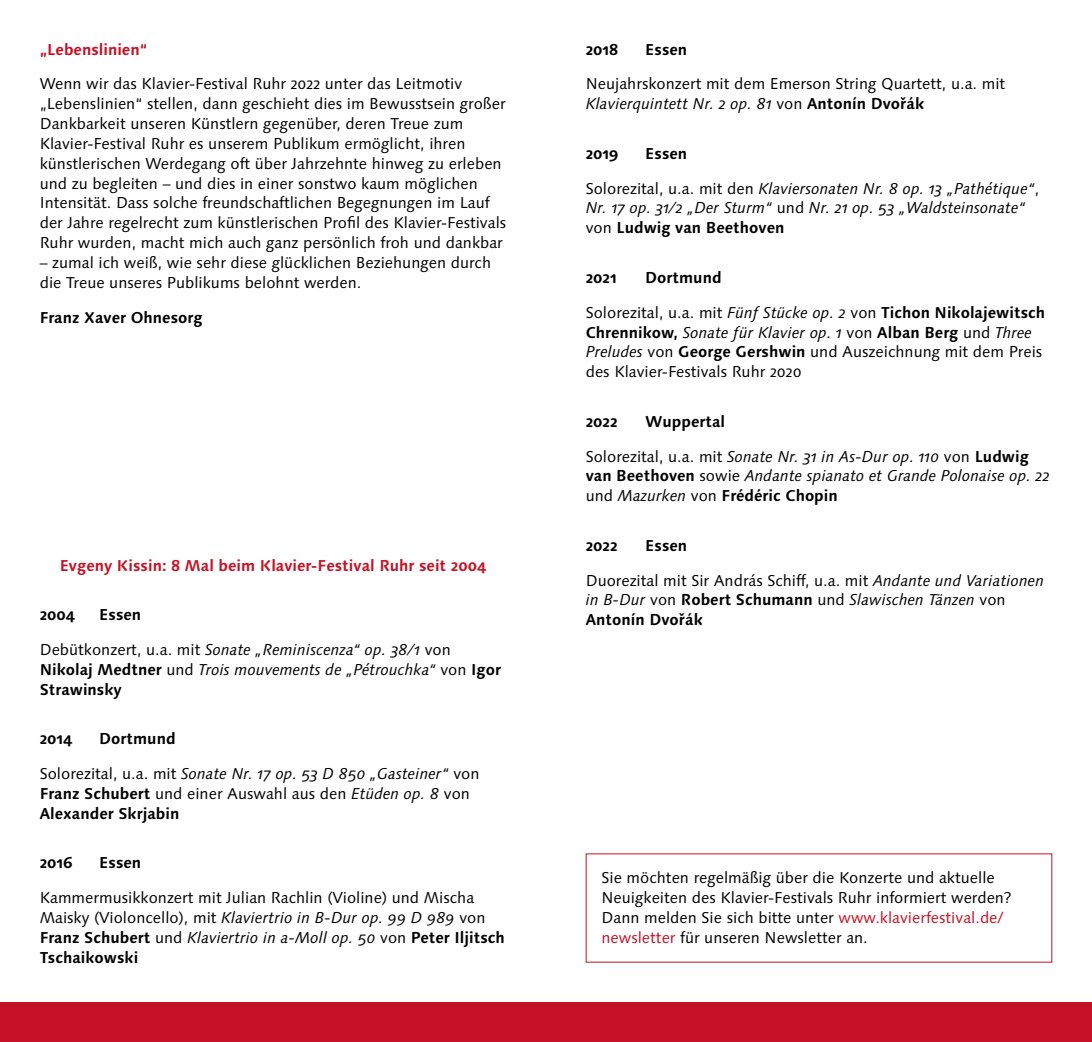
<style>
.page{position:relative;width:1092px;height:1042px;background:#fff}
.page>*{position:absolute;margin:0;border:0;box-sizing:border-box;transform-origin:0 0}
.t1{font:15.75px/19.8px "Linotype Syntax Os F";color:#000}
.t2{font:italic 15.75px/19.8px "Linotype Syntax Os F";color:#000}
.t3{font:700 15.75px "Linotype Syntax Os F";color:#000}
.t4{font:700 15.75px "Linotype Syntax Os F";color:#c51226}
.s1{font-style:normal}
.s2{font-weight:700;font-style:normal}
.s3{font-style:italic}
.s4{font-weight:700}
.s5{color:#c51226}
</style>
<div class="page">
<div style="left:546px;top:1002px;width:545px;height:40px;background:#c51226"></div>
<div style="left:0;top:1002px;width:546px;height:40px;background:#c51226"></div>
<p class="t4" style="left:40px;top:39px;width:109px">„Lebenslinien“</p>
<p class="t1" style="left:40px;top:74px;width:468px">Wenn wir das Klavier-Festival Ruhr 2022 unter das Leitmotiv „Lebenslinien“ stellen, dann geschieht dies im Bewusstsein großer Dankbarkeit unseren Künstlern gegenüber, deren Treue zum Klavier-Festival Ruhr es unserem Publikum ermöglicht, ihren künstlerischen Werdegang oft über Jahrzehnte hinweg zu erleben und zu begleiten – und dies in einer sonstwo kaum möglichen Intensität. Dass solche freundschaftlichen Begegnungen im Lauf der Jahre regelrecht zum künstlerischen Profil des Klavier-Festivals Ruhr wurden, macht mich auch ganz persönlich froh und dankbar</p>
<p class="t1" style="left:40px;top:253px;width:453px">– zumal ich weiß, wie sehr diese glücklichen Beziehungen durch die Treue unseres Publikums belohnt werden.</p>
<p class="t3" style="left:40px;top:307px;width:164px">Franz Xaver Ohnesorg</p>
<p class="t4" style="left:60px;top:555px;width:428px">Evgeny Kissin: 8 Mal beim Klavier-Festival Ruhr seit 2004</p>
<p class="t3" style="left:40px;top:605px;width:37px">2004</p>
<p class="t3" style="left:99px;top:605px;width:44px">Essen</p>
<p class="t2" style="left:40px;top:640px;width:463px"><span class="s1">Debütkonzert, u.a. mit</span> Sonate „Reminiscenza“ op. 38/1 <span class="s1">von<br></span><span class="s2">Nikolaj Medtner</span> <span class="s1">und</span> Trois mouvements de „Pétrouchka“ <span class="s1">von</span> <span class="s2">Igor<br>Strawinsky</span></p>
<p class="t3" style="left:40px;top:729px;width:34px">2014</p>
<p class="t3" style="left:99px;top:729px;width:78px">Dortmund</p>
<p class="t1" style="left:40px;top:764px;width:441px">Solorezital, u.a. mit <span class="s3">Sonate Nr. 17 op. 53 D 850 „Gasteiner“</span> von<br><span class="s4">Franz Schubert</span> und einer Auswahl aus den <span class="s3">Etüden op. 8</span> von<br><span class="s4">Alexander Skrjabin</span></p>
<p class="t3" style="left:40px;top:853px;width:34px">2016</p>
<p class="t3" style="left:99px;top:853px;width:44px">Essen</p>
<p class="t1" style="left:40px;top:888px;width:466px">Kammermusikkonzert mit Julian Rachlin (Violine) und Mischa Maisky (Violoncello), mit <span class="s3">Klaviertrio in B-Dur op. 99 D 989</span> von <span class="s4">Franz Schubert</span> und <span class="s3">Klaviertrio in a-Moll op. 50</span> von <span class="s4">Peter Iljitsch Tschaikowski</span></p>
<p class="t3" style="left:585px;top:39px;width:34px">2018</p>
<p class="t3" style="left:645px;top:39px;width:44px">Essen</p>
<p class="t1" style="left:585px;top:74px;width:421px">Neujahrskonzert mit dem Emerson String Quartett, u.a. mit<br><span class="s3">Klavierquintett Nr. 2 op. 81</span> von <span class="s4">Antonín Dvorˇák</span></p>
<p class="t3" style="left:585px;top:144px;width:34px">2019</p>
<p class="t3" style="left:645px;top:144px;width:44px">Essen</p>
<p class="t2" style="left:585px;top:178px;width:455px"><span class="s1">Solorezital, u.a. mit den</span> Klaviersonaten Nr. 8 op. 13 „Pathétique“<span class="s1">,<br></span>Nr. 17 op. 31/2 „Der Sturm“ <span class="s1">und</span> Nr. 21 op. 53 „Waldsteinsonate“ <span class="s1">von</span> <span class="s2">Ludwig van Beethoven</span></p>
<p class="t3" style="left:585px;top:268px;width:33px">2021</p>
<p class="t3" style="left:645px;top:268px;width:78px">Dortmund</p>
<p class="t1" style="left:585px;top:302px;width:461px">Solorezital, u.a. mit <span class="s3">Fünf Stücke op. 2</span> von <span class="s4">Tichon Nikolajewitsch Chrennikow,</span> <span class="s3">Sonate für Klavier op. 1</span> von <span class="s4">Alban Berg</span> und <span class="s3">Three Preludes</span> von <span class="s4">George Gershwin</span> und Auszeichnung mit dem Preis des Klavier-Festivals Ruhr 2020</p>
<p class="t3" style="left:585px;top:411px;width:34px">2022</p>
<p class="t3" style="left:645px;top:411px;width:81px">Wuppertal</p>
<p class="t2" style="left:585px;top:446px;width:465px"><span class="s1">Solorezital, u.a. mit</span> Sonate Nr. 31 in As-Dur op. 110 <span class="s1">von</span> <span class="s2">Ludwig van Beethoven</span> <span class="s1">sowie</span> Andante spianato et Grande Polonaise op. 22 <span class="s1">und</span> Mazurken <span class="s1">von</span> <span class="s2">Frédéric Chopin</span></p>
<p class="t3" style="left:585px;top:535px;width:34px">2022</p>
<p class="t3" style="left:645px;top:535px;width:44px">Essen</p>
<p class="t1" style="left:585px;top:570px;width:460px">Duorezital mit Sir András Schiff, u.a. mit <span class="s3">Andante und Variationen in B-Dur</span> von <span class="s4">Robert Schumann</span> und <span class="s3">Slawischen Tänzen</span> von<br><span class="s4">Antonín Dvorˇák</span></p>
<p class="t1" style="left:601px;top:868px;width:411px">Sie möchten regelmäßig über die Konzerte und aktuelle Neuigkeiten des Klavier-Festivals Ruhr informiert werden?<br>Dann melden Sie sich bitte unter <span class="s5">www.klavierfestival.de/ newsletter</span> für unseren Newsletter an.</p>
</div>
